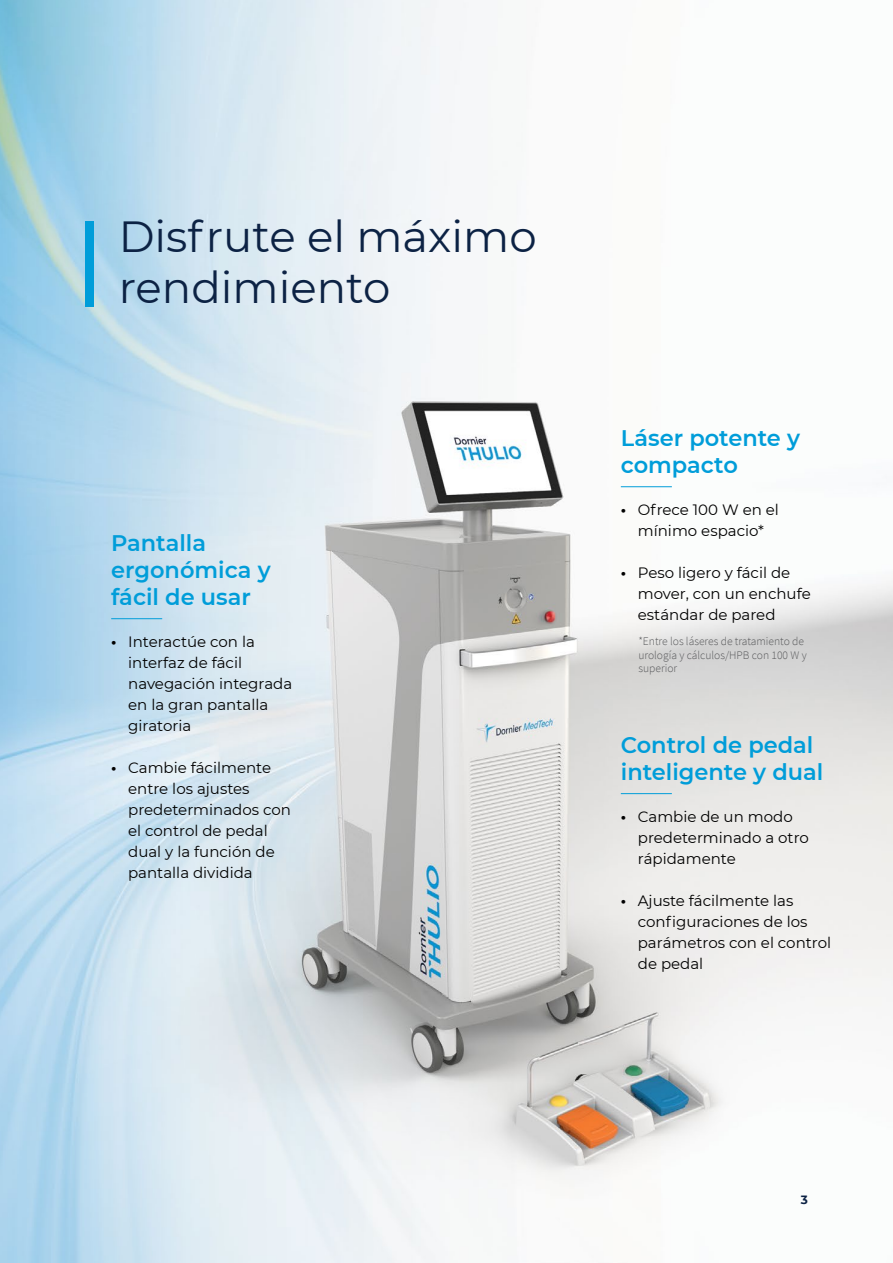
<style>
.page{position:relative;width:893px;height:1263px;background:#fff}
.page>*{position:absolute;margin:0;border:0;box-sizing:border-box;transform-origin:0 0}
.t1{font:43.5px/51px "Montserrat";color:#0c2244}
.t2{font:600 22.5px/27px "Montserrat";color:#009dd9}
.t3{font:15px/21px "Montserrat";color:#000}
.t4{font:700 12px "Montserrat";color:#0c2244}
.t5{font:300 11.55px/13.5px "Source Sans Pro";color:#58595b}
.s1{font-weight:700}
</style>
<div class="page">
<img style="left:0;top:0;width:893px;height:1263px">
<hr style="left:111px;top:618px;width:51px;height:1px;background:#009dd9">
<hr style="left:621px;top:486px;width:51px;height:1px;background:#009dd9">
<hr style="left:621px;top:793px;width:51px;height:1px;background:#009dd9">
<div style="left:85px;top:221px;width:9px;height:86px;background:#009dd9"></div>
<h1 class="t1" style="left:119px;top:210px;width:419px">Disfrute el máximo rendimiento</h1>
<h2 class="t2" style="left:111px;top:528px;width:161px">Pantalla ergonómica y fácil de usar</h2>
<p class="t3" style="left:128px;top:630px;width:166px;text-indent:-17px"><span class="s1">•</span> Interactúe con la interfaz de fácil navegación integrada en la gran pantalla giratoria</p>
<p class="t3" style="left:128px;top:756px;width:164px;text-indent:-17px"><span class="s1">•</span> Cambie fácilmente entre los ajustes predeterminados con el control de pedal dual y la función de pantalla dividida</p>
<h2 class="t2" style="left:621px;top:423px;width:181px">Láser potente y compacto</h2>
<p class="t3" style="left:621px;top:498px;width:160px;text-align:center"><span class="s1">•</span> Ofrece 100 W en el mínimo espacio*</p>
<p class="t3" style="left:638px;top:561px;width:174px;text-indent:-17px"><span class="s1">•</span> Peso ligero y fácil de mover, con un enchufe estándar de pared</p>
<p class="t5" style="left:638px;top:635px;width:170px">*Entre los láseres de tratamiento de urología y cálculos/HPB con 100 W y superior</p>
<h2 class="t2" style="left:621px;top:730px;width:204px">Control de pedal inteligente y dual</h2>
<p class="t3" style="left:638px;top:805px;width:173px;text-indent:-17px"><span class="s1">•</span> Cambie de un modo predeterminado a otro rápidamente</p>
<p class="t3" style="left:638px;top:889px;width:195px;text-indent:-17px"><span class="s1">•</span> Ajuste fácilmente las configuraciones de los parámetros con el control de pedal</p>
<p class="t4" style="left:801px;top:1191px;width:9px">3</p>
</div>
